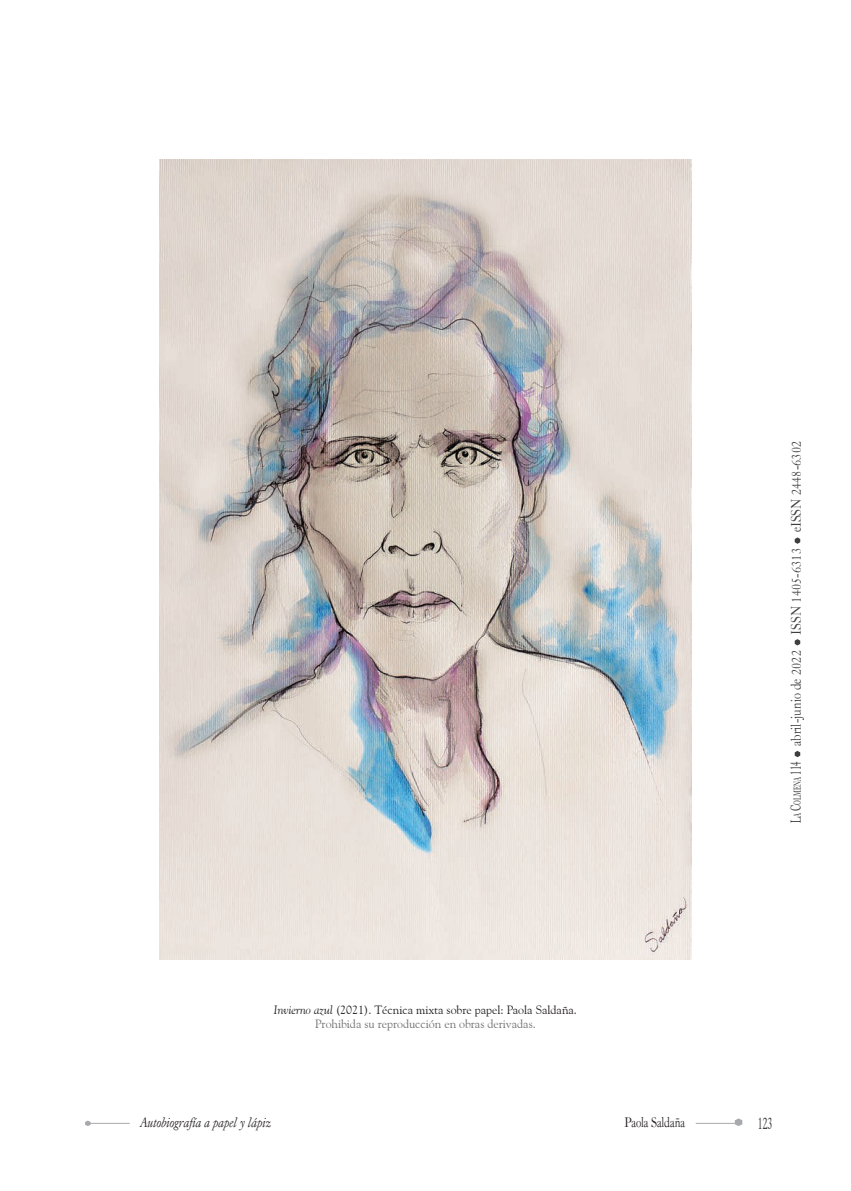
<style>
.page{position:relative;width:851px;height:1191px;background:#fff}
.page>*{position:absolute;margin:0;border:0;box-sizing:border-box;transform-origin:0 0}
.t1{font:16.5px "Dutch 766 BT Roman A";color:#3e3e3f;scale:.6 1}
.t2{font:15px "Caslon Old Face BT";color:#3e3e3f;scale:.9 1}
.t3{font:italic 15px "Caslon Old Face BT";color:#231f20;scale:.9 1}
.t4{font:15px "Caslon Old Face BT";letter-spacing:-.01em;color:#231f20;scale:.8 1}
.FICHA_TÉCNICA{font:12px "Goudy Old Style BT";color:#231f20}
.FICHA_TÉCNICA-2{font:12px "Goudy Old Style BT";color:#6f7073}
.s1{font-family:"Dutch 766 BT Roman A"}
.s2{font-family:"Dutch 766 BT Roman A";font-size:10.5px}
.s3{font-style:italic}
</style>
<div class="page">
<svg style="left:85px;top:1120px;width:7px;height:6px"></svg>
<hr style="left:87px;top:1123px;width:43px;height:1px;background:#a8a9ad">
<svg style="left:733px;top:1118px;width:10px;height:8px"></svg>
<hr style="left:695px;top:1123px;width:43px;height:1px;background:#a8a9ad">
<svg style="left:794px;top:537px;width:6px;height:7px"></svg>
<svg style="left:794px;top:639px;width:6px;height:7px"></svg>
<svg style="left:794px;top:751px;width:6px;height:7px"></svg>
<img style="left:159px;top:159px;width:532px;height:800px">
<p class="t2" style="left:787px;top:823px;width:427px;rotate:-90deg"><span class="s1">L</span><span class="s2">a</span> <span class="s1">C</span><span class="s2">olmena</span> <span class="s1">114</span> abril-junio de 2022 ISSN 1405-6313 eISSN 2448-6302</p>
<p class="FICHA_TÉCNICA" style="left:274px;top:1002px;width:304px"><span class="s3">Invierno azul</span> (2021). Técnica mixta sobre papel: Paola Saldaña.</p>
<p class="FICHA_TÉCNICA-2" style="left:315px;top:1016px;width:222px">Prohibida su reproducción en obras derivadas.</p>
<p class="t3" style="left:140px;top:1113px;width:147px">Autobiografía a papel y lápiz</p>
<p class="t4" style="left:624px;top:1113px;width:77px">Paola Saldaña</p>
<p class="t1" style="left:757px;top:1113px;width:26px">123</p>
</div>
